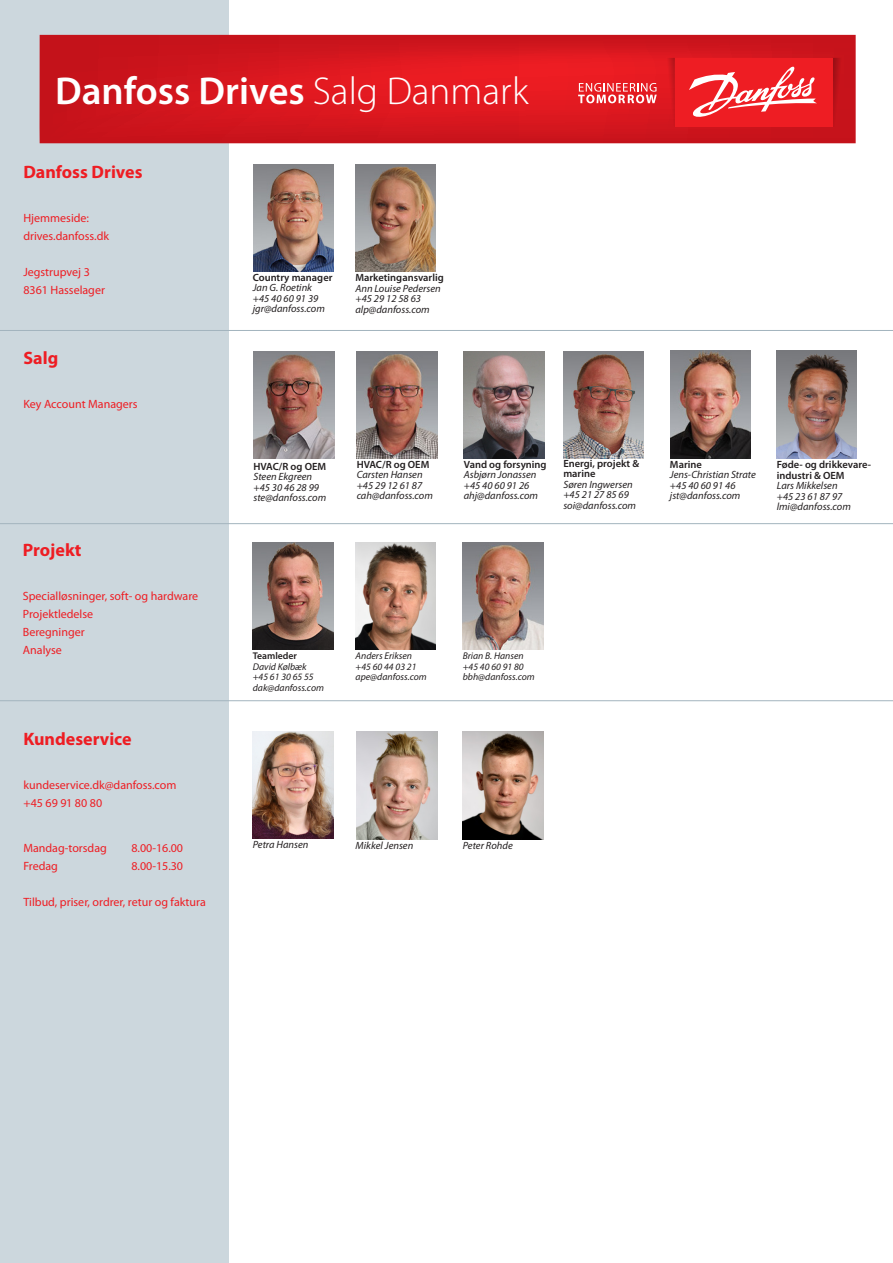
<style>
.page{position:relative;width:893px;height:1263px;background:#fff}
.page>*{position:absolute;margin:0;border:0;box-sizing:border-box;transform-origin:0 0}
.Front_page__Headline{font:600 39px "Myriad Pro";color:#fff}
.t1{font:700 18px "Myriad Pro";color:#ee1d23}
.t2{font:12px/18px "Myriad Pro";color:#ee1d23}
.t3{font:italic 10.5px "Myriad Pro";color:#231f20}
.t4{font:600 10.5px/10.5px "Myriad Pro";color:#231f20}
.t5{font:italic 9.75px "Myriad Pro";color:#231f20}
.t6{font:600 9.75px "Myriad Pro";color:#231f20}
.s1{font-weight:300}
</style>
<div class="page">
<div style="left:0;top:0;width:229px;height:1263px;background:#ccd7dd"></div>
<svg style="left:40px;top:35px;width:816px;height:108px;background:#d2151d"></svg>
<svg style="left:833px;top:58px;width:12px;height:69px"></svg>
<div style="left:675px;top:58px;width:158px;height:69px;background:#ee1d23"></div>
<svg style="left:578px;top:58px;width:97px;height:69px;background:#e32c33"></svg>
<svg style="left:689px;top:66px;width:128px;height:51px"></svg>
<img style="left:776px;top:351px;width:81px;height:107px">
<img style="left:670px;top:351px;width:80px;height:107px">
<img style="left:563px;top:351px;width:81px;height:108px">
<img style="left:464px;top:351px;width:80px;height:108px">
<img style="left:357px;top:351px;width:80px;height:108px">
<img style="left:254px;top:351px;width:80px;height:108px">
<img style="left:355px;top:542px;width:81px;height:108px">
<img style="left:253px;top:542px;width:80px;height:108px">
<img style="left:463px;top:542px;width:80px;height:108px">
<img style="left:253px;top:164px;width:81px;height:108px">
<img style="left:355px;top:164px;width:81px;height:108px">
<img style="left:463px;top:731px;width:80px;height:108px">
<img style="left:357px;top:731px;width:80px;height:108px">
<img style="left:253px;top:731px;width:80px;height:108px">
<hr style="left:0;top:330px;width:893px;height:1px;background:#a3b4be">
<hr style="left:0;top:523px;width:893px;height:1px;background:#a3b4be">
<hr style="left:0;top:700px;width:893px;height:1px;background:#a3b4be">
<p class="Front_page__Headline" style="left:55px;top:69px;width:475px">Danfoss Drives <span class="s1">Salg Danmark</span></p>
<p class="t1" style="left:23px;top:162px;width:121px">Danfoss Drives</p>
<p class="t2" style="left:23px;top:210px;width:67px">Hjemmeside:</p>
<p class="t2" style="left:23px;top:228px;width:87px">drives.danfoss.dk</p>
<p class="t2" style="left:23px;top:264px;width:83px">Jegstrupvej 3<br>8361 Hasselager</p>
<p class="t1" style="left:23px;top:347px;width:36px">Salg</p>
<p class="t2" style="left:23px;top:395px;width:116px">Key Account Managers</p>
<p class="t4" style="left:253px;top:272px;width:81px">Country manager</p>
<p class="t3" style="left:253px;top:282px;width:61px">Jan G. Roetink</p>
<p class="t3" style="left:253px;top:293px;width:67px">+45 40 60 91 39</p>
<p class="t3" style="left:253px;top:303px;width:74px">jgr@danfoss.com</p>
<p class="t4" style="left:355px;top:272px;width:90px">Marketingansvarlig</p>
<p class="t3" style="left:355px;top:282px;width:87px">Ann Louise Pedersen</p>
<p class="t3" style="left:355px;top:293px;width:67px">+45 29 12 58 63</p>
<p class="t3" style="left:355px;top:303px;width:76px">alp@danfoss.com</p>
<p class="t4" style="left:253px;top:461px;width:74px">HVAC/R og OEM</p>
<p class="t3" style="left:253px;top:471px;width:60px">Steen Ekgreen</p>
<p class="t3" style="left:253px;top:482px;width:67px">+45 30 46 28 99</p>
<p class="t3" style="left:253px;top:492px;width:74px">ste@danfoss.com</p>
<p class="t4" style="left:357px;top:459px;width:74px">HVAC/R og OEM</p>
<p class="t3" style="left:357px;top:469px;width:67px">Carsten Hansen</p>
<p class="t3" style="left:357px;top:480px;width:67px">+45 29 12 61 87</p>
<p class="t3" style="left:357px;top:490px;width:78px">cah@danfoss.com</p>
<p class="t4" style="left:464px;top:459px;width:84px">Vand og forsyning</p>
<p class="t3" style="left:464px;top:469px;width:74px">Asbjørn Jonassen</p>
<p class="t3" style="left:464px;top:480px;width:67px">+45 40 60 91 26</p>
<p class="t3" style="left:464px;top:490px;width:76px">ahj@danfoss.com</p>
<p class="t1" style="left:23px;top:540px;width:60px">Projekt</p>
<p class="t2" style="left:23px;top:588px;width:177px">Specialløsninger, soft- og hardware</p>
<p class="t2" style="left:23px;top:606px;width:72px">Projektledelse</p>
<p class="t2" style="left:23px;top:624px;width:63px">Beregninger</p>
<p class="t2" style="left:23px;top:642px;width:40px">Analyse</p>
<p class="t5" style="left:356px;top:651px;width:58px">Anders Eriksen</p>
<p class="t5" style="left:356px;top:661px;width:62px">+45 60 44 03 21</p>
<p class="t5" style="left:356px;top:672px;width:73px">ape@danfoss.com</p>
<p class="t6" style="left:253px;top:650px;width:46px">Teamleder</p>
<p class="t5" style="left:253px;top:661px;width:55px">David Kølbæk</p>
<p class="t5" style="left:253px;top:672px;width:62px">+45 61 30 65 55</p>
<p class="t5" style="left:253px;top:682px;width:73px">dak@danfoss.com</p>
<p class="t5" style="left:463px;top:651px;width:62px">Brian B. Hansen</p>
<p class="t5" style="left:463px;top:661px;width:62px">+45 40 60 91 80</p>
<p class="t5" style="left:463px;top:672px;width:73px">bbh@danfoss.com</p>
<p class="t1" style="left:23px;top:729px;width:110px">Kundeservice</p>
<p class="t2" style="left:23px;top:777px;width:155px">kundeservice.dk@danfoss.com +45 69 91 80 80</p>
<p class="t2" style="left:23px;top:839px;width:85px">Mandag-torsdag</p>
<p class="t2" style="left:131px;top:839px;width:53px">8.00-16.00</p>
<p class="t2" style="left:23px;top:857px;width:36px">Fredag</p>
<p class="t2" style="left:131px;top:857px;width:53px">8.00-15.30</p>
<p class="t2" style="left:23px;top:893px;width:184px">Tilbud, priser, ordrer, retur og faktura</p>
<p class="t3" style="left:253px;top:839px;width:57px">Petra Hansen</p>
<p class="t3" style="left:356px;top:840px;width:59px">Mikkel Jensen</p>
<p class="t3" style="left:463px;top:839px;width:51px">Peter Rohde</p>
<p class="t4" style="left:563px;top:458px;width:77px">Energi, projekt &amp; marine</p>
<p class="t3" style="left:563px;top:479px;width:71px">Søren Ingwersen</p>
<p class="t3" style="left:563px;top:489px;width:67px">+45 21 27 85 69</p>
<p class="t3" style="left:563px;top:500px;width:74px">soi@danfoss.com</p>
<p class="t4" style="left:670px;top:459px;width:33px">Marine</p>
<p class="t3" style="left:670px;top:469px;width:87px">Jens-Christian Strate</p>
<p class="t3" style="left:670px;top:480px;width:67px">+45 40 60 91 46</p>
<p class="t3" style="left:670px;top:490px;width:72px">jst@danfoss.com</p>
<p class="t4" style="left:777px;top:460px;width:96px">Føde- og drikkevare&shy;industri &amp; OEM</p>
<p class="t3" style="left:777px;top:480px;width:62px">Lars Mikkelsen</p>
<p class="t3" style="left:777px;top:491px;width:67px">+45 23 61 87 97</p>
<p class="t3" style="left:777px;top:501px;width:76px">lmi@danfoss.com</p>
</div>
